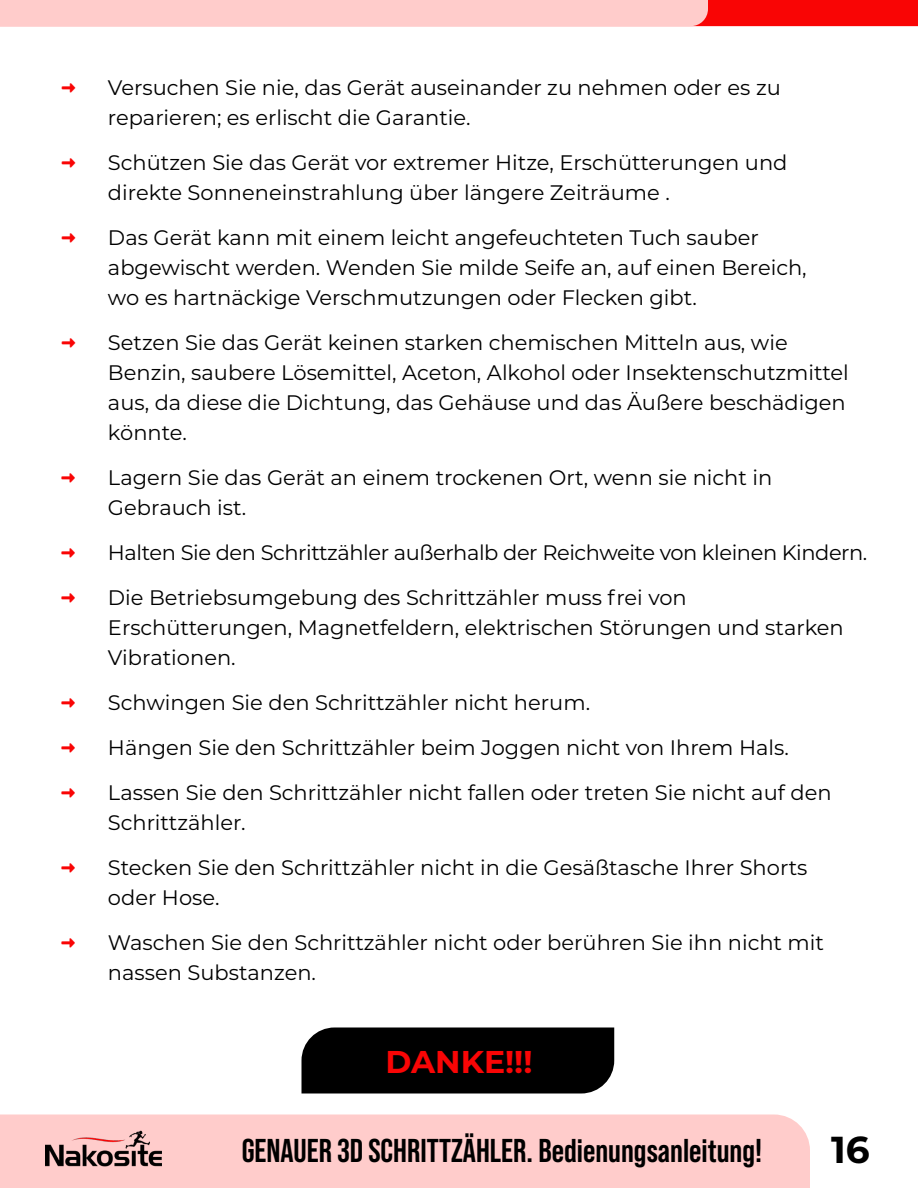
<style>
.page{position:relative;width:918px;height:1188px;background:#fff}
.page>*{position:absolute;margin:0;border:0;box-sizing:border-box;transform-origin:0 0}
.t1{font:700 37.5px "Montserrat";color:#000}
.t2{font:700 33px "Bebas Neue Pro";color:#000}
.t3{font:700 31.5px "Montserrat";color:#f90505}
.t4{font:21px/30px "Montserrat";color:#000}
.t5{font:21px/45px "Montserrat";letter-spacing:-.02em;color:#000}
</style>
<div class="page">
<div style="left:0;top:1114px;width:810px;height:74px;background:#ffcccb"></div>
<img style="left:46px;top:1130px;width:115px;height:36px">
<svg style="left:0;top:0;width:918px;height:26px;background:#fd9d9d"></svg>
<div style="left:302px;top:1028px;width:312px;height:66px;background:#000"></div>
<p class="t4" style="left:108px;top:71px;width:674px">Versuchen Sie nie, das Gerät auseinander zu nehmen oder es zu reparieren; es erlischt die Garantie.</p>
<p class="t4" style="left:108px;top:146px;width:681px">Schützen Sie das Gerät vor extremer Hitze, Erschütterungen und direkte Sonneneinstrahlung über längere Zeiträume .</p>
<p class="t4" style="left:108px;top:221px;width:700px">Das Gerät kann mit einem leicht angefeuchteten Tuch sauber abgewischt werden. Wenden Sie milde Seife an, auf einen Bereich, wo es hartnäckige Verschmutzungen oder Flecken gibt.</p>
<p class="t4" style="left:108px;top:326px;width:742px">Setzen Sie das Gerät keinen starken chemischen Mitteln aus, wie Benzin, saubere Lösemittel, Aceton, Alkohol oder Insektenschutzmittel aus, da diese die Dichtung, das Gehäuse und das Äußere beschädigen könnte.</p>
<p class="t4" style="left:108px;top:461px;width:666px">Lagern Sie das Gerät an einem trockenen Ort, wenn sie nicht in<br>Gebrauch ist.</p>
<p class="t5" style="left:108px;top:529px;width:761px">Halten Sie den Schrittzähler außerhalb der Reichweite von kleinen Kindern.<br>Die Betriebsumgebung des Schrittzähler muss frei von</p>
<p class="t4" style="left:108px;top:611px;width:737px">Erschütterungen, Magnetfeldern, elektrischen Störungen und starken<br>Vibrationen.</p>
<p class="t4" style="left:108px;top:679px;width:725px;line-height:45px">Schwingen Sie den Schrittzähler nicht herum.<br>Hängen Sie den Schrittzähler beim Joggen nicht von Ihrem Hals.<br>Lassen Sie den Schrittzähler nicht fallen oder treten Sie nicht auf den</p>
<p class="t4" style="left:108px;top:799px;width:701px;line-height:45px">Schrittzähler.<br>Stecken Sie den Schrittzähler nicht in die Gesäßtasche Ihrer Shorts</p>
<p class="t4" style="left:108px;top:874px;width:718px;line-height:45px">oder Hose.<br>Waschen Sie den Schrittzähler nicht oder berühren Sie ihn nicht mit</p>
<p class="t4" style="left:108px;top:957px;width:210px">nassen Substanzen.</p>
<h3 class="t3" style="left:385px;top:1039px;width:149px">DANKE!!!</h3>
<h2 class="t2" style="left:242px;top:1131px;width:522px">GENAUER 3D SCHRITTZÄHLER. Bedienungsanleitung!</h2>
<h1 class="t1" style="left:831px;top:1123px;width:40px">16</h1>
</div>
